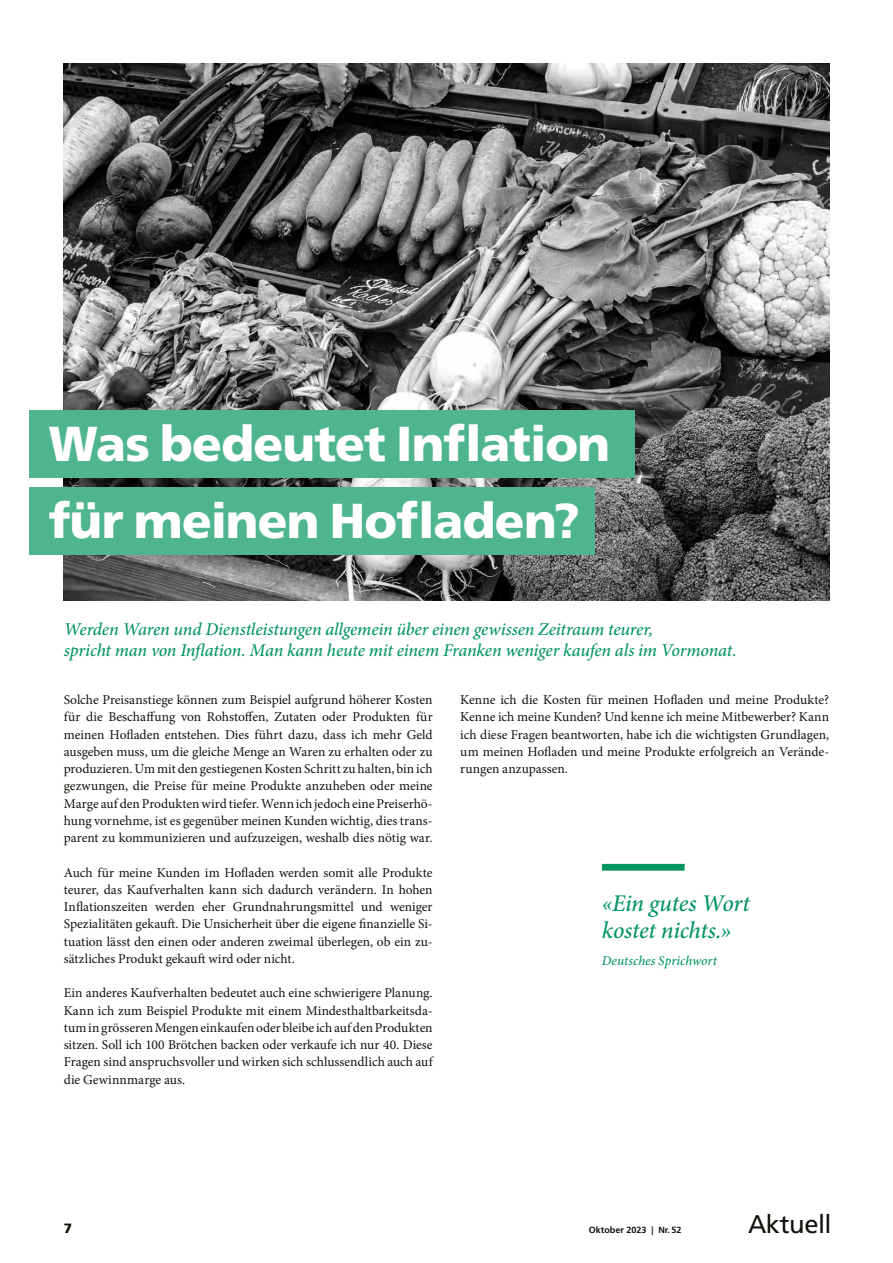
<style>
.page{position:relative;width:893px;height:1263px;background:#fff}
.page>*{position:absolute;margin:0;border:0;box-sizing:border-box;transform-origin:0 0}
.t1{font:900 49.05px/76.9px "Frutiger LT Std";letter-spacing:-.015em;color:#fff}
.t2{font:25.5px "Frutiger LT Std";letter-spacing:-.02em;color:#12120d}
.t3{font:italic 500 24px/27px "Minion Pro";letter-spacing:-.015em;color:#04955f}
.t4{font:italic 500 18px/21px "Minion Pro";letter-spacing:-.015em;color:#04955f}
.t5{font:13.5px/17.2px "Minion Pro";color:#12120d;text-align:justify}
.t6{font:italic 500 13.5px "Minion Pro";color:#04955f}
.t7{font:900 13.5px "Frutiger LT Std";color:#12120d}
.t8{font:700 9px "Frutiger LT Std";color:#12120d}
</style>
<div class="page">
<img style="left:64px;top:64px;width:765px;height:536px">
<div style="left:602px;top:864px;width:83px;height:7px;background:#04955f"></div>
<div style="left:29px;top:410px;width:605px;height:68px;background:#4fb58f"></div>
<div style="left:29px;top:487px;width:566px;height:68px;background:#4fb58f"></div>
<h1 class="t1" style="left:49px;top:405px;width:563px">Was bedeutet Inflation für meinen Hofladen?</h1>
<h3 class="t4" style="left:64px;top:619px;width:674px">Werden Waren und Dienstleistungen allgemein über einen gewissen Zeitraum teurer,<br>spricht man von Inflation. Man kann heute mit einem Franken weniger kaufen als im Vormonat.</h3>
<p class="t5" style="left:64px;top:691px;width:370px">Solche Preisanstiege können zum Beispiel aufgrund höherer Kosten für die Beschaffung von Rohstoffen, Zutaten oder Produkten für meinen Hofladen entstehen. Dies führt dazu, dass ich mehr Geld ausgeben muss, um die gleiche Menge an Waren zu erhalten oder zu produzieren. Um mit den gestiegenen Kosten Schritt zu halten, bin ich gezwungen, die Preise für meine Produkte anzuheben oder meine Marge auf den Produkten wird tiefer. Wenn ich jedoch eine Preiserhö&shy;hung vornehme, ist es gegenüber meinen Kunden wichtig, dies trans&shy;parent zu kommunizieren und aufzuzeigen, weshalb dies nötig war.</p>
<p class="t5" style="left:64px;top:864px;width:370px">Auch für meine Kunden im Hofladen werden somit alle Produkte teurer, das Kaufverhalten kann sich dadurch verändern. In hohen Inflationszeiten werden eher Grundnahrungsmittel und weniger Spezialitäten gekauft. Die Unsicherheit über die eigene finanzielle Si&shy;tuation lässt den einen oder anderen zweimal überlegen, ob ein zu&shy;sätzliches Produkt gekauft wird oder nicht.</p>
<p class="t5" style="left:64px;top:984px;width:370px">Ein anderes Kaufverhalten bedeutet auch eine schwierigere Planung.<br>Kann ich zum Beispiel Produkte mit einem Mindesthaltbarkeitsda&shy;tum in grösseren Mengen einkaufen oder bleibe ich auf den Produkten sitzen. Soll ich 100 Brötchen backen oder verkaufe ich nur 40. Diese Fragen sind anspruchsvoller und wirken sich schlussendlich auch auf die Gewinnmarge aus.</p>
<p class="t5" style="left:460px;top:691px;width:370px">Kenne ich die Kosten für meinen Hofladen und meine Produkte?<br>Kenne ich meine Kunden? Und kenne ich meine Mitbewerber? Kann ich diese Fragen beantworten, habe ich die wichtigsten Grundlagen, um meinen Hofladen und meine Produkte erfolgreich an Verände&shy;rungen anzupassen.</p>
<h3 class="t3" style="left:602px;top:890px;width:150px">«Ein gutes Wort kostet nichts.»</h3>
<p class="t6" style="left:602px;top:951px;width:117px">Deutsches Sprichwort</p>
<p class="t7" style="left:64px;top:1220px;width:10px">7</p>
<p class="t8" style="left:589px;top:1225px;width:94px">Oktober 2023 | Nr. 52</p>
<h2 class="t2" style="left:748px;top:1209px;width:85px">Aktuell</h2>
</div>
